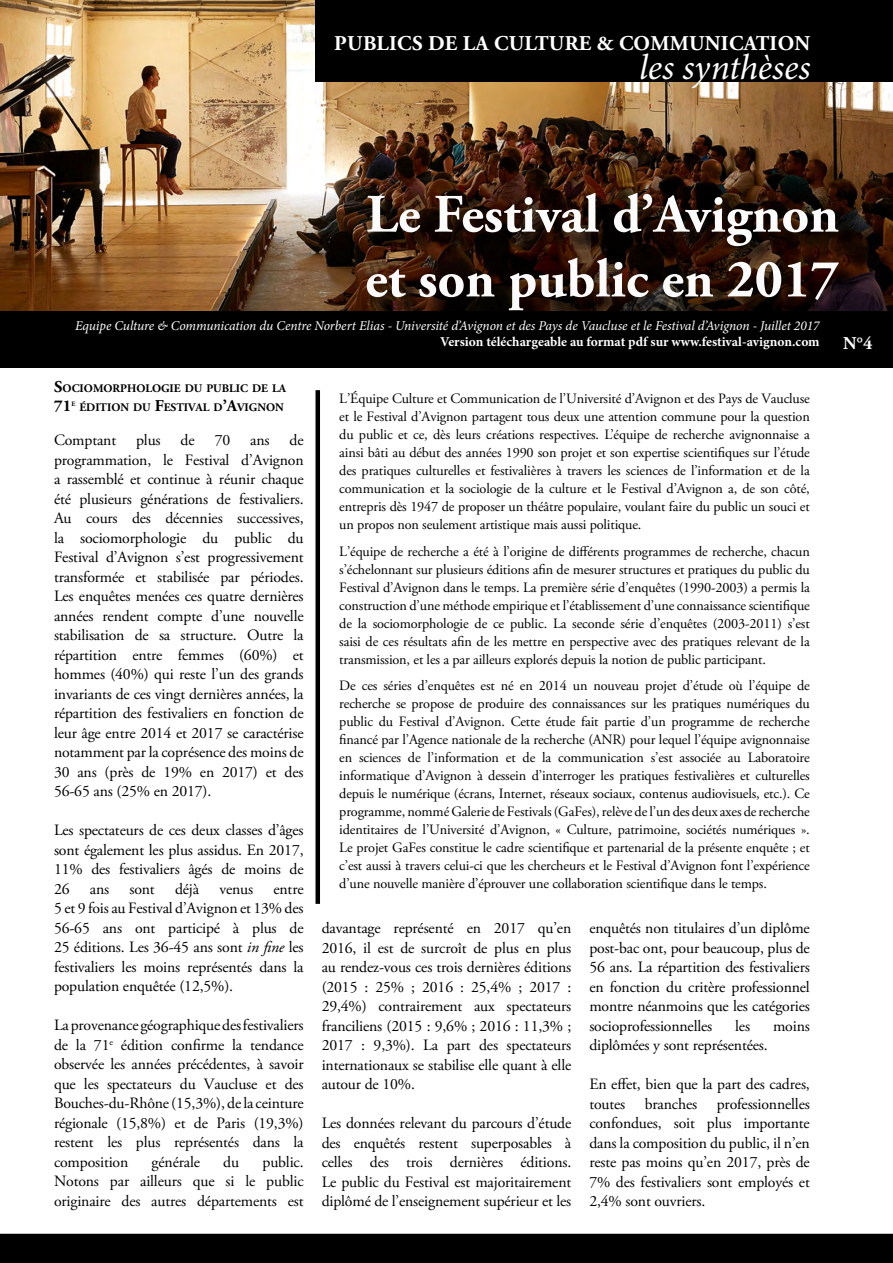
<style>
.page{position:relative;width:893px;height:1263px;background:#fff}
.page>*{position:absolute;margin:0;border:0;box-sizing:border-box;transform-origin:0 0}
.t1{font:700 54px/64.8px "Adobe Garamond Pro";color:#fbfbfb}
.t2{font:italic 36px "Minion Pro";letter-spacing:-.01em;color:#fff}
.t3{font:700 21px "Adobe Garamond Pro";letter-spacing:.015em;color:#fff}
.t4{font:700 18px "Adobe Garamond Pro";color:#fff}
.t5{font:700 16.5px "Adobe Garamond Pro";color:#000}
.t6{font:15.75px/19.5px "Adobe Garamond Pro";letter-spacing:-.01em;color:#000;text-align:justify}
.t7{font:14.25px/18px "Adobe Garamond Pro";letter-spacing:-.01em;color:#000;text-align:justify}
.t8{font:italic 13.5px "Minion Pro";letter-spacing:-.01em;color:#fff}
.t9{font:700 13.5px "Minion Pro";color:#fff}
.t10{font:700 11.55px "Adobe Garamond Pro";color:#000}
.t11{font:700 6.75px "Adobe Garamond Pro";color:#000}
.s1{font-size:16.5px}
.s2{font-style:italic}
</style>
<div class="page">
<img style="left:0;top:0;width:893px;height:311px">
<div style="left:316px;top:0;width:577px;height:81px;background:#000"></div>
<div style="left:371px;top:198px;width:489px;height:134px;background:#000;opacity:.96"></div>
<div style="left:315px;top:390px;width:5px;height:514px;background:#000"></div>
<div style="left:0;top:1234px;width:893px;height:29px;background:#000"></div>
<div style="left:0;top:311px;width:893px;height:57px;background:#000"></div>
<h3 class="t3" style="left:334px;top:31px;width:477px">PUBLICS DE LA CULTURE &amp; COMMUNICATION</h3>
<h2 class="t2" style="left:639px;top:42px;width:173px">les synthèses</h2>
<h1 class="t1" style="left:365px;top:183px;width:475px">Le Festival d’Avignon et son public en 2017</h1>
<p class="t8" style="left:75px;top:316px;width:746px">Equipe Culture &amp; Communication du Centre Norbert Elias - Université d’Avignon et des Pays de Vaucluse et le Festival d’Avignon - Juillet 2017</p>
<p class="t9" style="left:440px;top:332px;width:381px">Version téléchargeable au format pdf sur www.festival-avignon.com</p>
<p class="t4" style="left:843px;top:332px;width:31px">N°4</p>
<p class="t10" style="left:54px;top:381px;width:233px"><span class="s1">S</span>OCIOMORPHOLOGIE DU PUBLIC DE LA</p>
<p class="t5" style="left:54px;top:396px;width:19px">71</p>
<p class="t11" style="left:71px;top:400px;width:5px">E</p>
<p class="t10" style="left:79px;top:401px;width:206px">ÉDITION DU <span class="s1">F</span>ESTIVAL D<span class="s1">’A</span>VIGNON</p>
<p class="t6" style="left:54px;top:431px;width:251px;text-indent:236px">de programmation, le Festival d’Avignon a rassemblé et continue à réunir chaque été plusieurs générations de festivaliers.<br>Au cours des décennies successives, la sociomorphologie du public du Festival d’Avignon s’est progressivement transformée et stabilisée par périodes.<br>Les enquêtes menées ces quatre dernières années rendent compte d’une nouvelle stabilisation de sa structure. Outre la répartition entre femmes (60%) et hommes (40%) qui reste l’un des grands invariants de ces vingt dernières années, la répartition des festivaliers en fonction de leur âge entre 2014 et 2017 se caractérise notamment par la coprésence des moins de 30 ans (près de 19% en 2017) et des 56-65 ans (25% en 2017).</p>
<p class="t6" style="left:54px;top:821px;width:251px">Les spectateurs de ces deux classes d’âges sont également les plus assidus. En 2017, 11% des festivaliers âgés de moins de 26</p>
<p class="t6" style="left:54px;top:431px;width:64px">Comptant</p>
<p class="t6" style="left:136px;top:431px;width:26px">plus</p>
<p class="t6" style="left:181px;top:431px;width:16px">de</p>
<p class="t6" style="left:215px;top:431px;width:17px">70</p>
<p class="t6" style="left:250px;top:431px;width:21px">ans</p>
<p class="t6" style="left:90px;top:879px;width:21px">ans</p>
<p class="t6" style="left:129px;top:879px;width:27px">sont</p>
<p class="t6" style="left:175px;top:879px;width:26px">déjà</p>
<p class="t6" style="left:219px;top:879px;width:35px">venus</p>
<p class="t6" style="left:54px;top:879px;width:251px;text-indent:219px">entre 5 et 9 fois au Festival d’Avignon et 13% des 56-65 ans ont participé à plus de 25 éditions. Les 36-45 ans sont <span class="s2">in fine</span> les festivaliers les moins représentés dans la population enquêtée (12,5%).</p>
<p class="t6" style="left:54px;top:1016px;width:251px">La provenance géographique des festivaliers de la 71<sup>e</sup> édition confirme la tendance observée les années précédentes, à savoir que les spectateurs du Vaucluse et des Bouches-du-Rhône (15,3%), de la ceinture régionale (15,8%) et de Paris (19,3%) restent les plus représentés dans la composition</p>
<p class="t6" style="left:54px;top:1152px;width:251px;text-indent:208px">public.<br>Notons par ailleurs que si le public originaire des autres départements est</p>
<p class="t6" style="left:152px;top:1152px;width:50px">générale</p>
<p class="t6" style="left:223px;top:1152px;width:17px">du</p>
<p class="t7" style="left:339px;top:390px;width:472px">L’Équipe Culture et Communication de l’Université d’Avignon et des Pays de Vaucluse et le Festival d’Avignon partagent tous deux une attention commune pour la question du public et ce, dès leurs créations respectives. L’équipe de recherche avignonnaise a ainsi bâti au début des années 1990 son projet et son expertise scientifiques sur l’étude des pratiques culturelles et festivalières à travers les sciences de l’information et de la communication et la sociologie de la culture et le Festival d’Avignon a, de son côté, entrepris dès 1947 de proposer un théâtre populaire, voulant faire du public un souci et un propos non seulement artistique mais aussi politique.</p>
<p class="t7" style="left:339px;top:542px;width:472px">L’équipe de recherche a été à l’origine de différents programmes de recherche, chacun s’échelonnant sur plusieurs éditions afin de mesurer structures et pratiques du public du Festival d’Avignon dans le temps. La première série d’enquêtes (1990-2003) a permis la construction d’une méthode empirique et l’établissement d’une connaissance scientifique de la sociomorphologie de ce public. La seconde série d’enquêtes (2003-2011) s’est saisi de ces résultats afin de les mettre en perspective avec des pratiques relevant de la transmission, et les a par ailleurs explorés depuis la notion de public participant.</p>
<p class="t7" style="left:339px;top:677px;width:472px">De ces séries d’enquêtes est né en 2014 un nouveau projet d’étude où l’équipe de recherche se propose de produire des connaissances sur les pratiques numériques du public du Festival d’Avignon. Cette étude fait partie d’un programme de recherche financé par l’Agence nationale de la recherche (ANR) pour lequel l’équipe avignonnaise en sciences de l’information et de la communication s’est associée au Laboratoire informatique d’Avignon à dessein d’interroger les pratiques festivalières et culturelles depuis le numérique (écrans, Internet, réseaux sociaux, contenus audiovisuels, etc.). Ce programme, nommé Galerie de Festivals (GaFes), relève de l’un des deux axes de recherche identitaires de l’Université d’Avignon, « Culture, patrimoine, sociétés numériques ».<br>Le projet GaFes constitue le cadre scientifique et partenarial de la présente enquête ; et c’est aussi à travers celui-ci que les chercheurs et le Festival d’Avignon font l’expérience d’une nouvelle manière d’éprouver une collaboration scientifique dans le temps.</p>
<p class="t6" style="left:322px;top:919px;width:251px">davantage représenté en 2017 qu’en 2016, il est de surcroît de plus en plus au rendez-vous ces trois dernières éditions (2015 : 25% ; 2016 : 25,4% ; 2017 :<br>29,4%) contrairement aux spectateurs franciliens (2015 : 9,6% ; 2016 : 11,3% ; 2017 : 9,3%). La part des spectateurs internationaux se stabilise elle quant à elle autour de 10%.</p>
<p class="t6" style="left:322px;top:1114px;width:251px">Les données relevant du parcours d’étude des enquêtés restent superposables à celles des trois dernières éditions.<br>Le public du Festival est majoritairement diplômé de l’enseignement supérieur et les</p>
<p class="t6" style="left:589px;top:919px;width:222px">enquêtés non titulaires d’un diplôme post-bac ont, pour beaucoup, plus de 56 ans. La répartition des festivaliers en fonction du critère professionnel montre néanmoins que les catégories socioprofessionnelles</p>
<p class="t6" style="left:735px;top:1016px;width:16px">les</p>
<p class="t6" style="left:773px;top:1016px;width:38px">moins</p>
<p class="t6" style="left:589px;top:1036px;width:180px">diplômées y sont représentées.</p>
<p class="t6" style="left:589px;top:1075px;width:222px">En effet, bien que la part des cadres, toutes branches professionnelles confondues, soit plus importante dans la composition du public, il n’en reste pas moins qu’en 2017, près de 7% des festivaliers sont employés et 2,4% sont ouvriers.</p>
</div>
